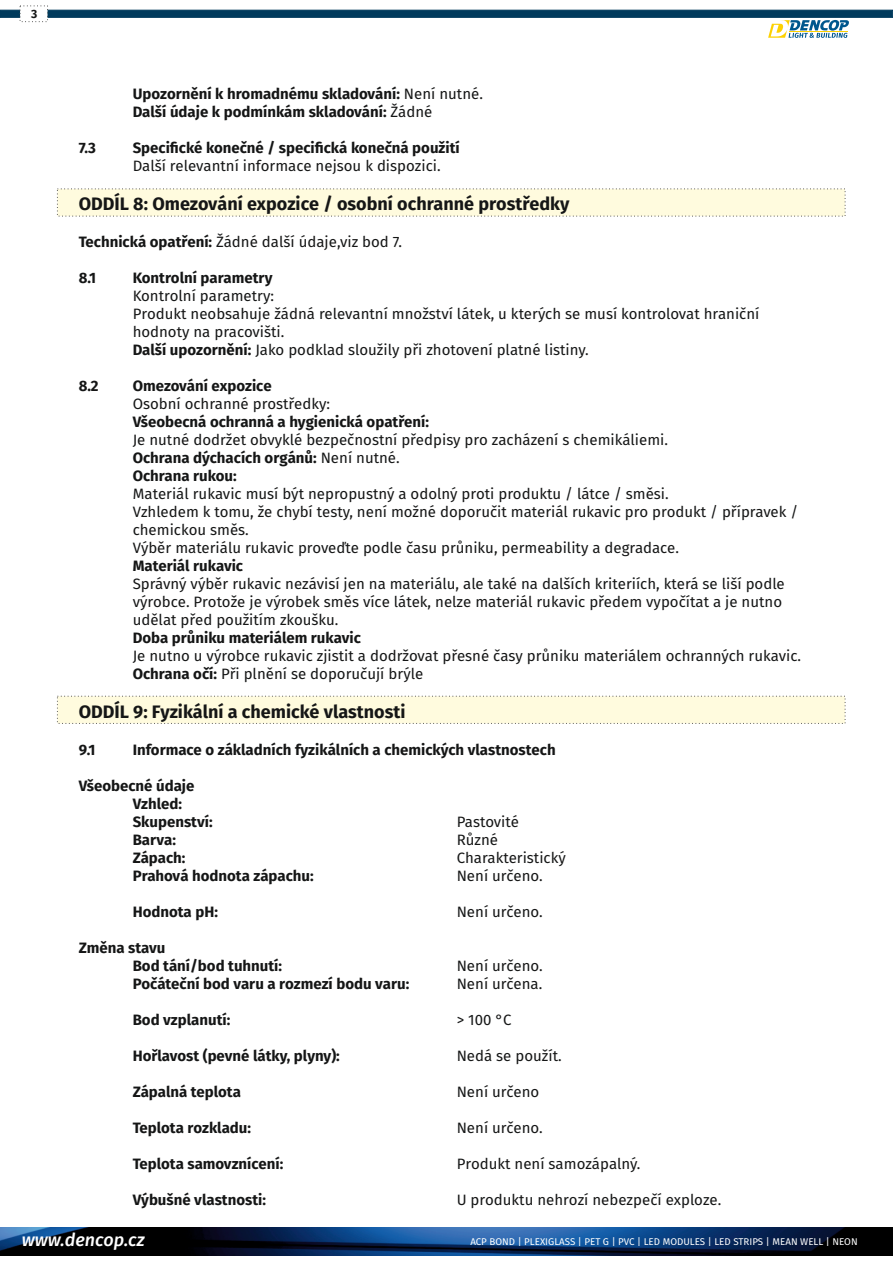
<style>
.page{position:relative;width:893px;height:1263px;background:#fff}
.page>*{position:absolute;margin:0;border:0;box-sizing:border-box;transform-origin:0 0}
.t1{font:700 18px "Fira Sans";color:#151616}
.t2{font:italic 500 18px "Fira Sans";color:#fff}
.t3{font:15px/18px "Fira Sans";color:#151616}
.t4{font:700 15px/18px "Fira Sans";color:#151616}
.t5{font:700 12px "Fira Sans";color:#151616}
.t6{font:9.75px "Fira Sans";color:#fff}
.s1{font-weight:400}
.s2{font-weight:700}
</style>
<div class="page">
<svg style="left:57px;top:188px;width:789px;height:29px;background:#fbf8dd"></svg>
<svg style="left:57px;top:695px;width:789px;height:29px;background:#fbf8dd"></svg>
<img style="left:0;top:1228px;width:893px;height:27px">
<svg style="left:0;top:5px;width:893px;height:33px"></svg>
<p class="t5" style="left:31px;top:7px;width:8px">3</p>
<p class="t4" style="left:133px;top:85px;width:352px">Upozornění k hromadnému skladování: <span class="s1">Není nutné.<br></span>Další údaje k podmínkám skladování: <span class="s1">Žádné</span></p>
<p class="t4" style="left:79px;top:139px;width:19px">7.3</p>
<p class="t4" style="left:133px;top:139px;width:329px">Specifické konečné / specifická konečná použití</p>
<p class="t1" style="left:79px;top:193px;width:492px">ODDÍL 8: Omezování expozice / osobní ochranné prostředky</p>
<p class="t3" style="left:133px;top:157px;width:309px">Další relevantní informace nejsou k dispozici.</p>
<p class="t3" style="left:79px;top:233px;width:325px"><span class="s2">Technická opatření:</span> Žádné další údaje,viz bod 7.</p>
<p class="t4" style="left:79px;top:269px;width:19px">8.1</p>
<p class="t4" style="left:133px;top:269px;width:141px">Kontrolní parametry</p>
<p class="t3" style="left:133px;top:287px;width:143px">Kontrolní parametry:</p>
<p class="t3" style="left:133px;top:305px;width:628px">Produkt neobsahuje žádná relevantní množství látek, u kterých se musí kontrolovat hraniční hodnoty na pracovišti.<br><span class="s2">Další upozornění:</span> Jako podklad sloužily při zhotovení platné listiny.</p>
<p class="t4" style="left:79px;top:377px;width:22px">8.2</p>
<p class="t4" style="left:133px;top:377px;width:140px">Omezování expozice</p>
<p class="t3" style="left:133px;top:395px;width:199px">Osobní ochranné prostředky:</p>
<p class="t4" style="left:133px;top:413px;width:298px">Všeobecná ochranná a hygienická opatření:</p>
<p class="t4" style="left:133px;top:467px;width:106px">Ochrana rukou:</p>
<p class="t3" style="left:133px;top:431px;width:537px">Je nutné dodržet obvyklé bezpečnostní předpisy pro zacházení s chemikáliemi.</p>
<p class="t4" style="left:133px;top:449px;width:269px">Ochrana dýchacích orgánů: <span class="s1">Není nutné.</span></p>
<p class="t3" style="left:133px;top:485px;width:538px">Materiál rukavic musí být nepropustný a odolný proti produktu / látce / směsi.</p>
<p class="t3" style="left:133px;top:503px;width:667px">Vzhledem k tomu, že chybí testy, není možné doporučit materiál rukavic pro produkt / přípravek / chemickou směs.</p>
<p class="t3" style="left:133px;top:539px;width:548px">Výběr materiálu rukavic proveďte podle času průniku, permeability a degradace.</p>
<p class="t3" style="left:133px;top:575px;width:654px">Správný výběr rukavic nezávisí jen na materiálu, ale také na dalších kriteriích, která se liší podle</p>
<p class="t4" style="left:133px;top:557px;width:112px">Materiál rukavic</p>
<p class="t3" style="left:133px;top:593px;width:651px">výrobce. Protože je výrobek směs více látek, nelze materiál rukavic předem vypočítat a je nutno</p>
<p class="t3" style="left:133px;top:611px;width:207px">udělat před použitím zkoušku.</p>
<p class="t3" style="left:133px;top:665px;width:292px"><span class="s2">Ochrana očí:</span> Při plnění se doporučují brýle</p>
<p class="t4" style="left:133px;top:629px;width:230px">Doba průniku materiálem rukavic</p>
<p class="t3" style="left:133px;top:647px;width:670px">Je nutno u výrobce rukavic zjistit a dodržovat přesné časy průniku materiálem ochranných rukavic.</p>
<p class="t1" style="left:79px;top:701px;width:328px">ODDÍL 9: Fyzikální a chemické vlastnosti</p>
<p class="t4" style="left:79px;top:740px;width:18px">9.1</p>
<p class="t4" style="left:133px;top:740px;width:424px">Informace o základních fyzikálních a chemických vlastnostech</p>
<p class="t4" style="left:79px;top:776px;width:117px">Všeobecné údaje</p>
<p class="t4" style="left:133px;top:794px;width:51px">Vzhled:</p>
<p class="t4" style="left:133px;top:812px;width:81px">Skupenství:</p>
<p class="t3" style="left:457px;top:812px;width:64px">Pastovité</p>
<p class="t4" style="left:133px;top:830px;width:45px">Barva:</p>
<p class="t3" style="left:457px;top:830px;width:43px">Různé</p>
<p class="t4" style="left:133px;top:848px;width:54px">Zápach:</p>
<p class="t3" style="left:457px;top:848px;width:111px">Charakteristický</p>
<p class="t4" style="left:133px;top:866px;width:183px">Prahová hodnota zápachu:</p>
<p class="t3" style="left:457px;top:866px;width:88px">Není určeno.</p>
<p class="t4" style="left:133px;top:902px;width:87px">Hodnota pH:</p>
<p class="t3" style="left:457px;top:902px;width:88px">Není určeno.</p>
<p class="t4" style="left:133px;top:956px;width:151px">Bod tání/bod tuhnutí:</p>
<p class="t3" style="left:457px;top:956px;width:88px">Není určeno.</p>
<p class="t4" style="left:79px;top:938px;width:88px">Změna stavu</p>
<p class="t4" style="left:133px;top:974px;width:278px">Počáteční bod varu a rozmezí bodu varu:</p>
<p class="t3" style="left:457px;top:974px;width:87px">Není určena.</p>
<p class="t4" style="left:133px;top:1010px;width:99px">Bod vzplanutí:</p>
<p class="t3" style="left:457px;top:1010px;width:56px">&gt; 100 °C</p>
<p class="t4" style="left:133px;top:1046px;width:209px">Hořlavost (pevné látky, plyny):</p>
<p class="t3" style="left:457px;top:1046px;width:107px">Nedá se použít.</p>
<p class="t4" style="left:133px;top:1082px;width:110px">Zápalná teplota</p>
<p class="t3" style="left:457px;top:1082px;width:84px">Není určeno</p>
<p class="t4" style="left:133px;top:1118px;width:120px">Teplota rozkladu:</p>
<p class="t3" style="left:457px;top:1118px;width:88px">Není určeno.</p>
<p class="t4" style="left:133px;top:1154px;width:152px">Teplota samovznícení:</p>
<p class="t3" style="left:457px;top:1154px;width:185px">Produkt není samozápalný.</p>
<p class="t4" style="left:133px;top:1190px;width:135px">Výbušné vlastnosti:</p>
<p class="t3" style="left:457px;top:1190px;width:266px">U produktu nehrozí nebezpečí exploze.</p>
<p class="t2" style="left:22px;top:1229px;width:124px">www.dencop.cz</p>
<p class="t6" style="left:470px;top:1236px;width:389px">ACP BOND | PLEXIGLASS | PET G | PVC | LED MODULES | LED STRIPS | MEAN WELL | NEON</p>
</div>
